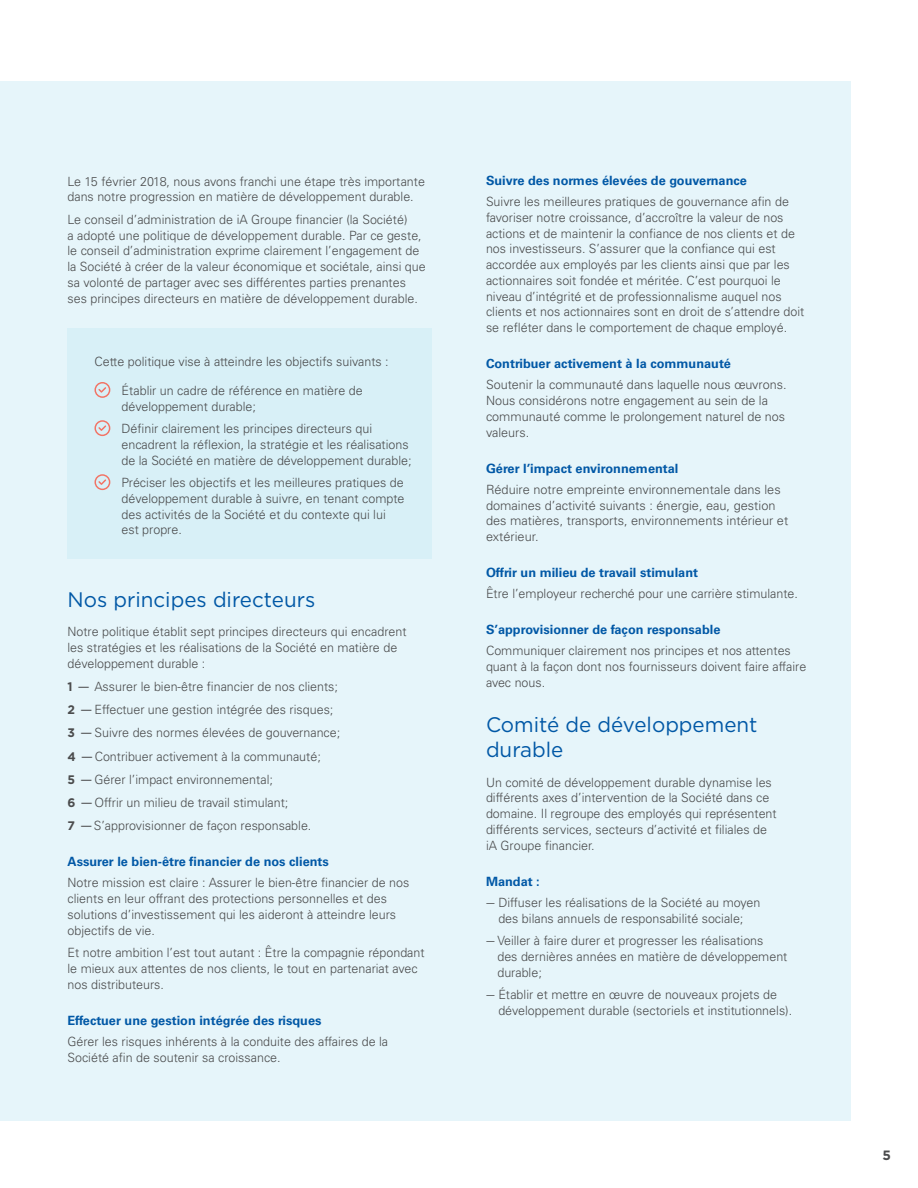
<style>
.page{position:relative;width:918px;height:1188px;background:#fff}
.page>*{position:absolute;margin:0;border:0;box-sizing:border-box;transform-origin:0 0}
.t1{font:21px/25.2px "Gotham";color:#0158a6}
.t2{font:700 13.5px "Gotham";color:#4b4c4d}
.t3{font:300 12.75px/15.8px "Univers";color:#4b4c4d}
.t4{font:300 12.75px/15.8px "Univers";color:#4b4c4d;scale:2.5 1}
.t5{font:700 12.75px "Univers";color:#0158a6}
.s1{font-family:"Gotham";font-weight:700;font-size:12.3px}
.s2{font-family:"Gotham";font-weight:400;font-size:12.3px}
</style>
<div class="page">
<div style="left:0;top:81px;width:850px;height:1039px;background:#e6f5fa"></div>
<div style="left:68px;top:328px;width:364px;height:230px;background:#d8f0f7"></div>
<svg style="left:95px;top:382px;width:15px;height:16px"></svg>
<svg style="left:95px;top:420px;width:15px;height:16px"></svg>
<svg style="left:95px;top:474px;width:15px;height:16px"></svg>
<p class="t3" style="left:68px;top:173px;width:359px">Le 15 février 2018, nous avons franchi une étape très importante dans notre progression en matière de développement durable.</p>
<p class="t3" style="left:68px;top:211px;width:360px">Le conseil d’administration de iA Groupe financier (la Société)<br>a adopté une politique de développement durable. Par ce geste, le conseil d’administration exprime clairement l’engagement de la Société à créer de la valeur économique et sociétale, ainsi que sa volonté de partager avec ses différentes parties prenantes ses principes directeurs en matière de développement durable.</p>
<p class="t3" style="left:95px;top:353px;width:296px">Cette politique vise à atteindre les objectifs suivants :</p>
<p class="t3" style="left:122px;top:382px;width:243px">Établir un cadre de référence en matière de développement durable;</p>
<p class="t3" style="left:122px;top:421px;width:292px">Définir clairement les principes directeurs qui encadrent la réflexion, la stratégie et les réalisations de la Société en matière de développement durable;</p>
<p class="t3" style="left:122px;top:475px;width:285px">Préciser les objectifs et les meilleures pratiques de développement durable à suivre, en tenant compte des activités de la Société et du contexte qui lui est propre.</p>
<h1 class="t1" style="left:68px;top:586px;width:249px">Nos principes directeurs</h1>
<p class="t3" style="left:68px;top:624px;width:341px">Notre politique établit sept principes directeurs qui encadrent les stratégies et les réalisations de la Société en matière de développement durable :</p>
<p class="t3" style="left:68px;top:675px;width:274px;line-height:23.2px"><span class="s1">1</span> <span class="s2">-</span>Assurer le bien-être financier de nos clients; <span class="s1">2</span> <span class="s2">-</span>Effectuer une gestion intégrée des risques; <span class="s1">3</span> <span class="s2">-</span>Suivre des normes élevées de gouvernance; <span class="s1">4</span> <span class="s2">-</span>Contribuer activement à la communauté;<br><span class="s1">5</span> <span class="s2">-</span>Gérer l’impact environnemental;<br><span class="s1">6</span> <span class="s2">-</span>Offrir un milieu de travail stimulant;<br><span class="s1">7</span> <span class="s2">-</span>S’approvisionner de façon responsable.</p>
<p class="t5" style="left:68px;top:854px;width:263px">Assurer le bien-être financier de nos clients</p>
<p class="t3" style="left:68px;top:875px;width:343px">Notre mission est claire : Assurer le bien-être financier de nos clients en leur offrant des protections personnelles et des solutions d’investissement qui les aideront à atteindre leurs objectifs de vie.</p>
<p class="t3" style="left:68px;top:945px;width:359px">Et notre ambition l’est tout autant : Être la compagnie répondant le mieux aux attentes de nos clients, le tout en partenariat avec nos distributeurs.</p>
<p class="t5" style="left:68px;top:1013px;width:255px">Effectuer une gestion intégrée des risques</p>
<p class="t3" style="left:68px;top:1033px;width:322px">Gérer les risques inhérents à la conduite des affaires de la<br>Société afin de soutenir sa croissance.</p>
<p class="t5" style="left:486px;top:173px;width:262px">Suivre des normes élevées de gouvernance</p>
<p class="t3" style="left:486px;top:194px;width:320px">Suivre les meilleures pratiques de gouvernance afin de favoriser notre croissance, d’accroître la valeur de nos actions et de maintenir la confiance de nos clients et de nos investisseurs. S’assurer que la confiance qui est accordée aux employés par les clients ainsi que par les actionnaires soit fondée et méritée. C’est pourquoi le niveau d’intégrité et de professionnalisme auquel nos clients et nos actionnaires sont en droit de s’attendre doit se refléter dans le comportement de chaque employé.</p>
<p class="t5" style="left:486px;top:356px;width:247px">Contribuer activement à la communauté</p>
<p class="t3" style="left:486px;top:377px;width:302px">Soutenir la communauté dans laquelle nous œuvrons.<br>Nous considérons notre engagement au sein de la communauté comme le prolongement naturel de nos valeurs.</p>
<p class="t5" style="left:486px;top:461px;width:194px">Gérer l’impact environnemental</p>
<p class="t3" style="left:486px;top:481px;width:304px">Réduire notre empreinte environnementale dans les domaines d’activité suivants : énergie, eau, gestion des matières, transports, environnements intérieur et extérieur.</p>
<p class="t5" style="left:486px;top:565px;width:214px">Offrir un milieu de travail stimulant</p>
<p class="t3" style="left:486px;top:586px;width:313px">Être l’employeur recherché pour une carrière stimulante.</p>
<p class="t5" style="left:486px;top:622px;width:236px">S’approvisionner de façon responsable</p>
<p class="t3" style="left:486px;top:643px;width:322px">Communiquer clairement nos principes et nos attentes quant à la façon dont nos fournisseurs doivent faire affaire avec nous.</p>
<h1 class="t1" style="left:486px;top:712px;width:273px">Comité de développement durable</h1>
<p class="t3" style="left:486px;top:774px;width:292px">Un comité de développement durable dynamise les différents axes d’intervention de la Société dans ce domaine. Il regroupe des employés qui représentent différents services, secteurs d’activité et filiales de iA Groupe financier.</p>
<p class="t5" style="left:486px;top:874px;width:55px">Mandat :</p>
<p class="t4" style="left:486px;top:894px;width:111px;text-align:center">-Diffuser les réalisations de la Société au moyen des bilans annuels de responsabilité sociale;</p>
<p class="t4" style="left:497px;top:933px;width:118px;text-indent:-11px">-Veiller à faire durer et progresser les réalisations<br>des dernières années en matière de développement durable;</p>
<p class="t4" style="left:498px;top:987px;width:119px;text-indent:-12px">-Établir et mettre en œuvre de nouveaux projets de développement durable (sectoriels et institutionnels).</p>
<p class="t2" style="left:882px;top:1147px;width:10px">5</p>
</div>
